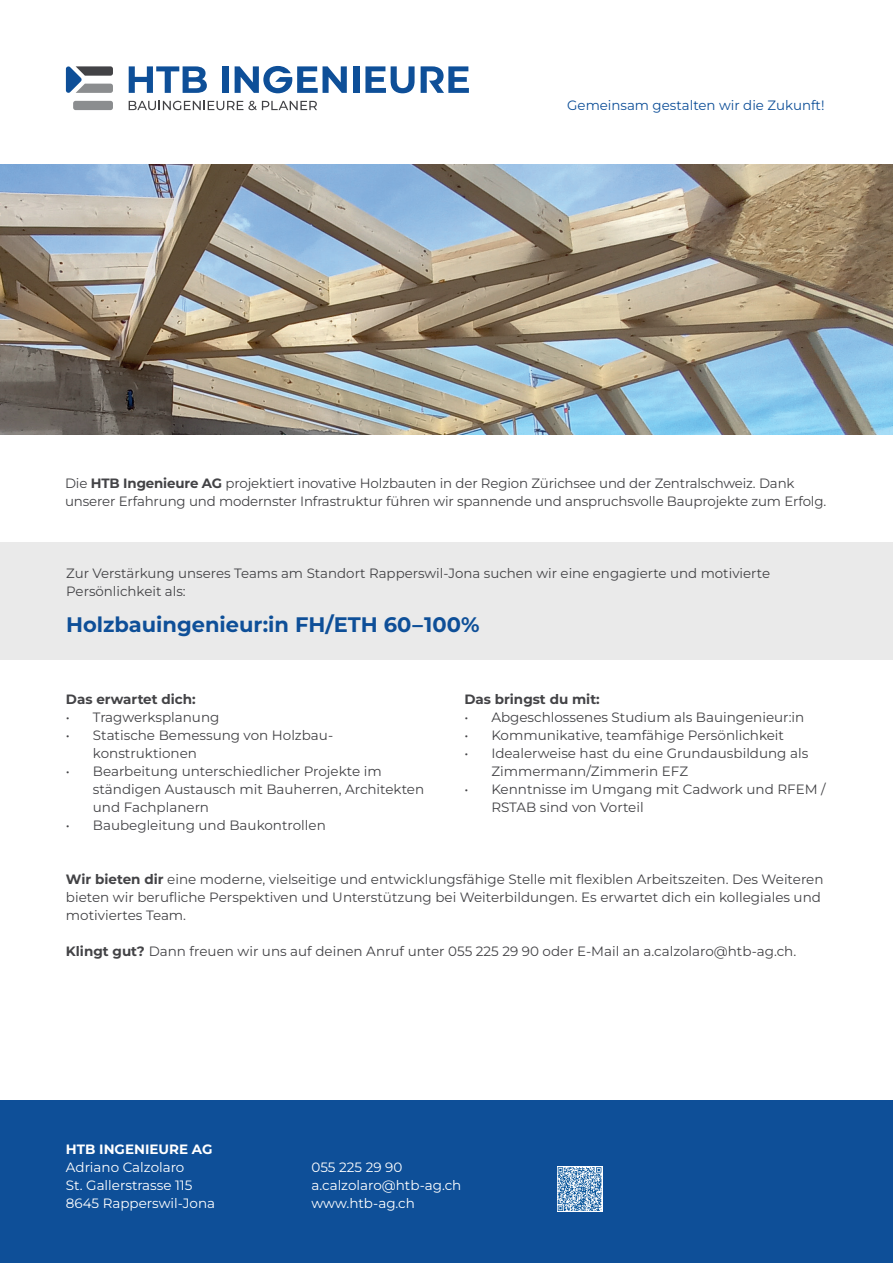
<style>
.page{position:relative;width:893px;height:1263px;background:#fff}
.page>*{position:absolute;margin:0;border:0;box-sizing:border-box;transform-origin:0 0}
.t1{font:700 21px "Montserrat";color:#0e4f98}
.t2{font:13.5px/18px "Montserrat";color:#434346}
.t3{font:13.5px/18px "Montserrat";color:#fff}
.t4{font:13.5px "Montserrat";color:#0e4f98}
.t5{font:700 13.5px "Montserrat";color:#434346}
.t6{font:700 13.5px "Montserrat";color:#fff}
.s1{font-weight:700}
</style>
<div class="page">
<div style="left:0;top:1100px;width:893px;height:163px;background:#0e4f98"></div>
<svg style="left:129px;top:66px;width:78px;height:27px"></svg>
<div style="left:222px;top:66px;width:6px;height:27px;background:#0e4f98"></div>
<div style="left:353px;top:66px;width:6px;height:27px;background:#0e4f98"></div>
<svg style="left:365px;top:66px;width:50px;height:27px"></svg>
<svg style="left:421px;top:66px;width:48px;height:27px"></svg>
<svg style="left:235px;top:66px;width:112px;height:27px"></svg>
<svg style="left:129px;top:101px;width:188px;height:9px"></svg>
<div style="left:73px;top:101px;width:40px;height:9px;background:#8b8d8f;border-radius:2px"></div>
<svg style="left:66px;top:66px;width:47px;height:27px"></svg>
<img style="left:0;top:164px;width:893px;height:270px">
<svg style="left:557px;top:1166px;width:45px;height:46px"></svg>
<svg style="left:558px;top:1167px;width:43px;height:44px;background:#86abcd"></svg>
<div style="left:0;top:542px;width:893px;height:118px;background:#eaeaea"></div>
<p class="t4" style="left:567px;top:96px;width:259px">Gemeinsam gestalten wir die Zukunft!</p>
<p class="t2" style="left:65px;top:474px;width:763px">Die <span class="s1">HTB Ingenieure AG</span> projektiert inovative Holzbauten in der Region Zürichsee und der Zentralschweiz. Dank unserer Erfahrung und modernster Infrastruktur führen wir spannende und anspruchsvolle Bauprojekte zum Erfolg.</p>
<p class="t2" style="left:66px;top:564px;width:705px">Zur Verstärkung unseres Teams am Standort Rapperswil-Jona suchen wir eine engagierte und motivierte<br>Persönlichkeit als:</p>
<h1 class="t1" style="left:66px;top:611px;width:415px">Holzbauingenieur:in FH/ETH 60–100%</h1>
<p class="t5" style="left:66px;top:690px;width:131px">Das erwartet dich:</p>
<p class="t2" style="left:66px;top:708px;width:155px">• Tragwerksplanung</p>
<p class="t2" style="left:93px;top:726px;width:242px;text-indent:-27px">• Statische Bemessung von Holzbau&shy;konstruktionen</p>
<p class="t2" style="left:93px;top:762px;width:333px;text-indent:-27px">• Bearbeitung unterschiedlicher Projekte im ständigen Austausch mit Bauherren, Architekten und Fachplanern</p>
<p class="t2" style="left:66px;top:816px;width:261px">• Baubegleitung und Baukontrollen</p>
<p class="t5" style="left:464px;top:690px;width:137px">Das bringst du mit:</p>
<p class="t2" style="left:464px;top:708px;width:341px">• Abgeschlossenes Studium als Bauingenieur:in</p>
<p class="t2" style="left:464px;top:726px;width:321px">• Kommunikative, teamfähige Persönlichkeit</p>
<p class="t2" style="left:491px;top:744px;width:318px;text-indent:-27px">• Idealerweise hast du eine Grundausbildung als<br>Zimmermann/Zimmerin EFZ</p>
<p class="t2" style="left:491px;top:780px;width:336px;text-indent:-27px">• Kenntnisse im Umgang mit Cadwork und RFEM /<br>RSTAB sind von Vorteil</p>
<p class="t2" style="left:66px;top:870px;width:759px"><span class="s1">Wir bieten dir</span> eine moderne, vielseitige und entwicklungsfähige Stelle mit flexiblen Arbeitszeiten. Des Weiteren bieten wir berufliche Perspektiven und Unterstützung bei Weiterbildungen. Es erwartet dich ein kollegiales und motiviertes Team.</p>
<p class="t2" style="left:66px;top:942px;width:732px"><span class="s1">Klingt gut?</span> Dann freuen wir uns auf deinen Anruf unter 055 225 29 90 oder E-Mail an a.calzolaro@htb-ag.ch.</p>
<p class="t6" style="left:66px;top:1140px;width:148px">HTB INGENIEURE AG</p>
<p class="t3" style="left:66px;top:1158px;width:151px">Adriano Calzolaro<br>St. Gallerstrasse 115<br>8645 Rapperswil-Jona</p>
<p class="t3" style="left:311px;top:1158px;width:151px">055 225 29 90 a.calzolaro@htb-ag.ch www.htb-ag.ch</p>
</div>
